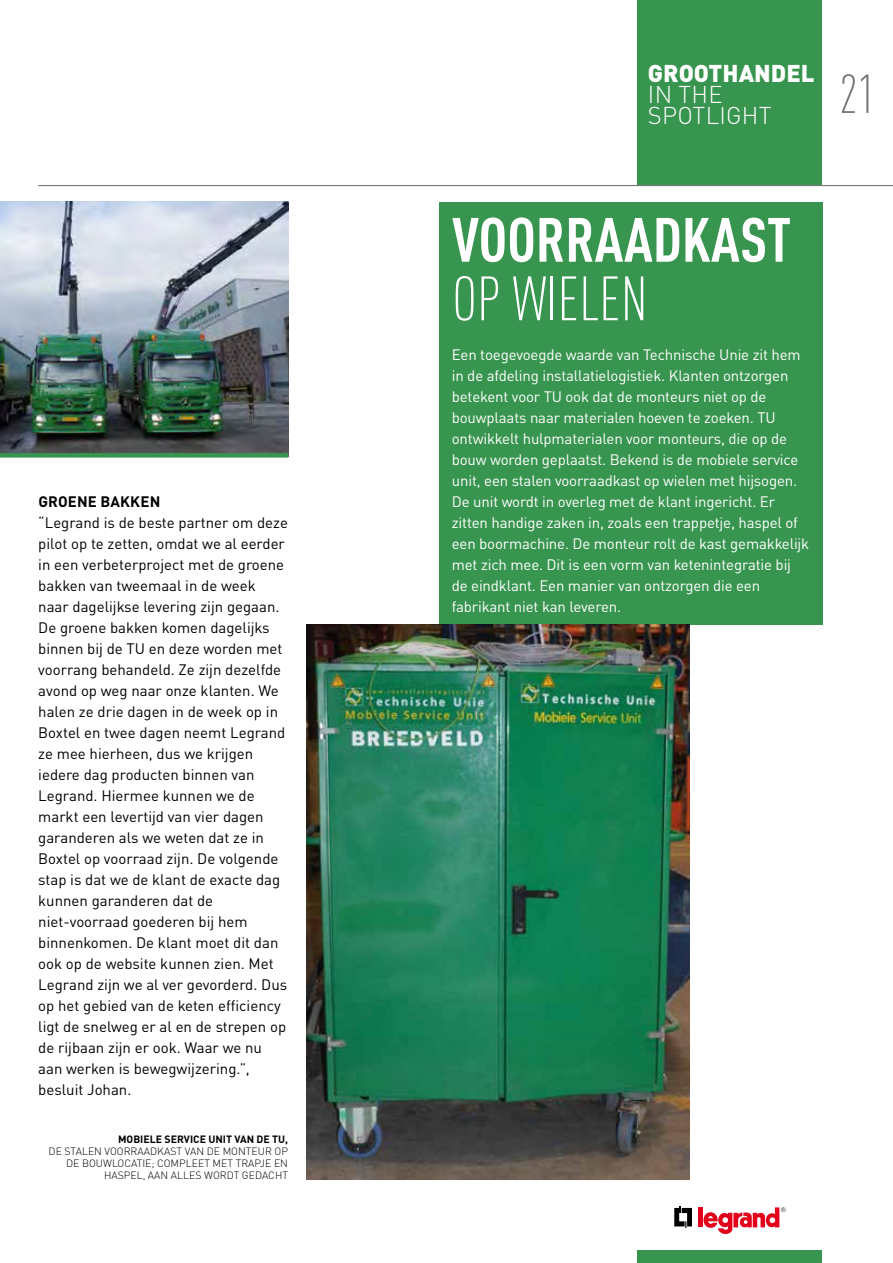
<style>
.page{position:relative;width:893px;height:1263px;background:#fff}
.page>*{position:absolute;margin:0;border:0;box-sizing:border-box;transform-origin:0 0}
.t1{font:700 condensed 61.5px "DIN Pro";color:#fff}
.t2{font:300 condensed 61.5px "DIN Pro";color:#fff}
.t3{font:300 condensed 54px "DIN Pro";color:#777779}
.t4{font:300 24px/21px "DIN Pro";letter-spacing:.01em;color:#fff}
.t5{font:900 24px "DIN";color:#fff}
.t6{font:15px/21px "DIN Pro";color:#000}
.t7{font:15px/21px "DIN Pro";letter-spacing:-.01em;color:#fff}
.t8{font:700 15px "DIN Pro";letter-spacing:.01em;color:#000}
.t9{font:300 10.5px/12px "DIN Pro";color:#000;text-align:right}
.t10{font:700 10.5px "DIN Pro";color:#000}
</style>
<div class="page">
<div style="left:637px;top:0;width:185px;height:185px;background:#38954f"></div>
<hr style="left:38px;top:185px;width:855px;height:1px;background:#777779">
<div style="left:637px;top:1250px;width:185px;height:13px;background:#38954f"></div>
<svg style="left:674px;top:1206px;width:18px;height:22px"></svg>
<div style="left:698px;top:1207px;width:5px;height:20px;background:#e2001a"></div>
<svg style="left:703px;top:1207px;width:82px;height:27px"></svg>
<div style="left:439px;top:202px;width:384px;height:422px;background:#38954f"></div>
<img style="left:0;top:202px;width:288px;height:251px">
<img style="left:306px;top:624px;width:383px;height:555px">
<div style="left:0;top:453px;width:288px;height:5px;background:#38954f"></div>
<p class="t8" style="left:38px;top:489px;width:123px">GROENE BAKKEN</p>
<p class="t6" style="left:38px;top:510px;width:251px">“Legrand is de beste partner om deze pilot op te zetten, omdat we al eerder in een verbeterproject met de groene bakken van tweemaal in de week naar dagelijkse levering zijn gegaan.<br>De groene bakken komen dagelijks binnen bij de TU en deze worden met voorrang behandeld. Ze zijn dezelfde avond op weg naar onze klanten. We halen ze drie dagen in de week op in<br>Boxtel en twee dagen neemt Legrand ze mee hierheen, dus we krijgen iedere dag producten binnen van<br>Legrand. Hiermee kunnen we de markt een levertijd van vier dagen garanderen als we weten dat ze in<br>Boxtel op voorraad zijn. De volgende stap is dat we de klant de exacte dag kunnen garanderen dat de niet-voorraad goederen bij hem binnenkomen. De klant moet dit dan ook op de website kunnen zien. Met<br>Legrand zijn we al ver gevorderd. Dus op het gebied van de keten efficiency ligt de snelweg er al en de strepen op de rijbaan zijn er ook. Waar we nu aan werken is bewegwijzering.”, besluit Johan.</p>
<p class="t10" style="left:118px;top:1130px;width:172px">MOBIELE SERVICE UNIT VAN DE TU,</p>
<p class="t9" style="left:49px;top:1144px;width:241px">DE STALEN VOORRAADKAST VAN DE MONTEUR OP<br>DE BOUWLOCATIE; COMPLEET MET TRAPJE EN<br>HASPEL, AAN ALLES WORDT GEDACHT</p>
<h3 class="t5" style="left:648px;top:57px;width:168px">GROOTHANDEL</h3>
<h3 class="t4" style="left:648px;top:81px;width:125px">IN THE<br>SPOTLIGHT</h3>
<h2 class="t3" style="left:839px;top:56px;width:39px">21</h2>
<h1 class="t1" style="left:452px;top:193px;width:340px">VOORRAADKAST</h1>
<h1 class="t2" style="left:452px;top:255px;width:197px">OP WIELEN</h1>
<p class="t7" style="left:452px;top:342px;width:359px">Een toegevoegde waarde van Technische Unie zit hem in de afdeling installatielogistiek. Klanten ontzorgen betekent voor TU ook dat de monteurs niet op de bouwplaats naar materialen hoeven te zoeken. TU ontwikkelt hulpmaterialen voor monteurs, die op de bouw worden geplaatst. Bekend is de mobiele service unit, een stalen voorraadkast op wielen met hijsogen.<br>De unit wordt in overleg met de klant ingericht. Er zitten handige zaken in, zoals een trappetje, haspel of een boormachine. De monteur rolt de kast gemakkelijk met zich mee. Dit is een vorm van ketenintegratie bij de eindklant. Een manier van ontzorgen die een fabrikant niet kan leveren.</p>
</div>
